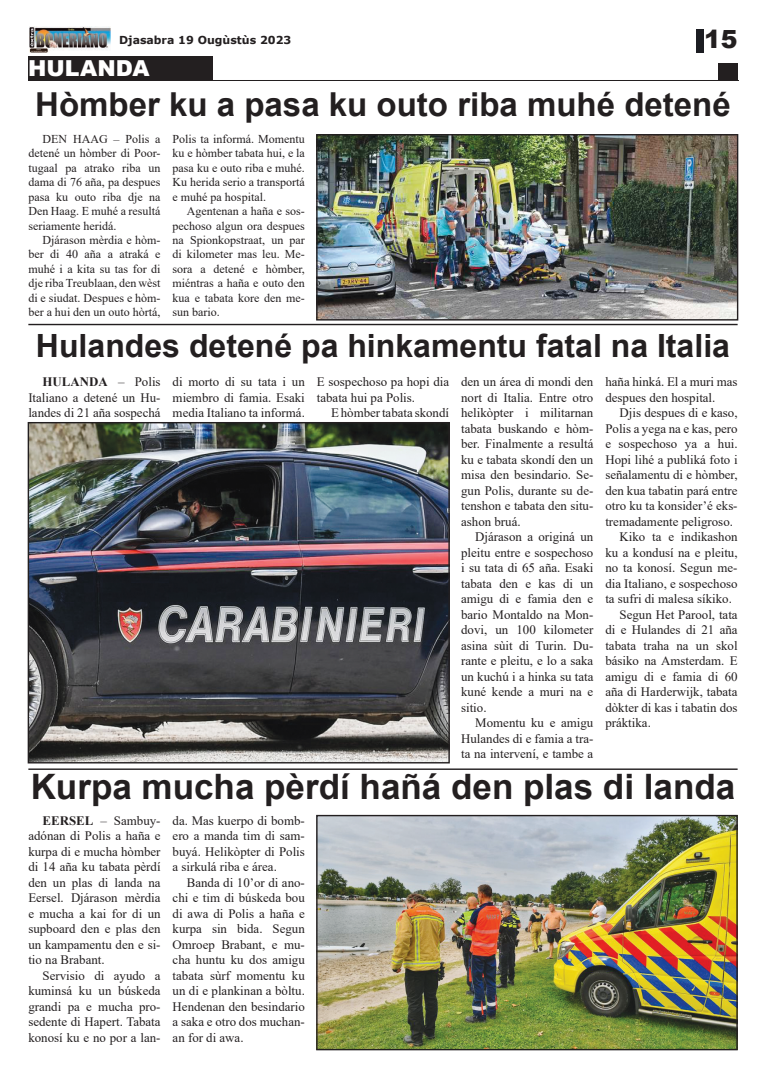
<style>
.page{position:relative;width:766px;height:1078px;background:#fff}
.page>*{position:absolute;margin:0;border:0;box-sizing:border-box;transform-origin:0 0}
.t1{font:700 35px "Arial";color:#231f20}
.t2{font:700 33px "Arial";color:#231f20}
.t3{font:700 32px "Arial";color:#231f20}
.t4{font:900 25px "Arial";color:#231f20}
.t5{font:900 22px "Arial";color:#fff}
.t6{font:12.9px/15.5px "Times New Roman";color:#231f20;text-align:justify}
.t7{font:12px/14.4px "Times New Roman";color:#231f20;text-align:justify}
.t8{font:700 11px "Verdana";color:#231f20}
.s1{font-weight:700}
</style>
<div class="page">
<img style="left:29px;top:27px;width:82px;height:25px">
<div style="left:698px;top:29px;width:6px;height:23px;background:#1c1d22"></div>
<div style="left:696px;top:29px;width:6px;height:23px;background:#1c1d22"></div>
<div style="left:28px;top:56px;width:184px;height:24px;background:#231f20"></div>
<div style="left:718px;top:63px;width:19px;height:17px;background:#231f20"></div>
<hr style="left:38px;top:80px;width:700px;height:1px;background:#231f20">
<img style="left:318px;top:136px;width:418px;height:182px">
<div style="left:316px;top:134px;width:422px;height:186px;border:1px solid #231f20"></div>
<hr style="left:28px;top:324px;width:709px;height:1px;background:#231f20">
<img style="left:318px;top:816px;width:417px;height:232px">
<div style="left:316px;top:814px;width:421px;height:236px;border:1px solid #231f20"></div>
<hr style="left:28px;top:768px;width:709px;height:1px;background:#231f20">
<img style="left:30px;top:424px;width:417px;height:337px">
<div style="left:28px;top:422px;width:421px;height:341px;border:1px solid #231f20"></div>
<p class="t8" style="left:119px;top:32px;width:174px">Djasabra 19 Ougùstùs 2023</p>
<h3 class="t4" style="left:704px;top:20px;width:35px">15</h3>
<h3 class="t5" style="left:28px;top:52px;width:123px">HULANDA</h3>
<h3 class="t5" style="left:42px;top:53px;width:88px">ARUBA</h3>
<h2 class="t2" style="left:35px;top:81px;width:697px">Hòmber ku a pasa ku outo riba muhé detené</h2>
<p class="t7" style="left:172px;top:131px;width:134px">Polis ta informá. Momentu ku e hòmber tabata hui, e la pasa ku e outo riba e muhé.<br>Ku herida serio a transportá e muhé pa hospital.</p>
<p class="t7" style="left:172px;top:203px;width:134px;text-indent:14px">Agentenan a haña e sos&shy;pechoso algun ora despues na Spionkopstraat, un par di kilometer mas leu. Me&shy;sora a detené e hòmber, miéntras a haña e outo den kua e tabata kore den me&shy;sun bario.</p>
<p class="t7" style="left:28px;top:131px;width:134px;text-indent:14px">DEN HAAG – Polis a detené un hòmber di Poor&shy;tugaal pa atrako riba un dama di 76 aña, pa despues pasa ku outo riba dje na Den Haag. E muhé a resultá seriamente heridá.</p>
<p class="t7" style="left:28px;top:232px;width:134px;text-indent:14px">Djárason mèrdia e hòm&shy;ber di 40 aña a atraká e muhé i a kita su tas for di dje riba Treublaan, den wèst di e siudat. Despues e hòm&shy;ber a hui den un outo hòrtá,</p>
<h3 class="t3" style="left:36px;top:323px;width:695px">Hulandes detené pa hinkamentu fatal na Italia</h3>
<p class="t6" style="left:172px;top:373px;width:134px">di morto di su tata i un miembro di famia. Esaki media Italiano ta informá.</p>
<p class="t6" style="left:317px;top:373px;width:134px">E sospechoso pa hopi dia tabata hui pa Polis.</p>
<p class="t6" style="left:28px;top:373px;width:134px;text-indent:14px"><span class="s1">HULANDA</span> – Polis Italiano a detené un Hu&shy;landes di 21 aña sospechá</p>
<p class="t6" style="left:461px;top:373px;width:134px">den un área di mondi den nort di Italia. Entre otro helikòpter i militarnan tabata buskando e hòm&shy;ber. Finalmente a resultá ku e tabata skondí den un misa den besindario. Se&shy;gun Polis, durante su de&shy;tenshon e tabata den situ&shy;ashon bruá.</p>
<p class="t6" style="left:461px;top:528px;width:134px;text-indent:14px">Djárason a originá un pleitu entre e sospechoso i su tata di 65 aña. Esaki tabata den e kas di un amigu di e famia den e bario Montaldo na Mon&shy;dovi, un 100 kilometer asina sùit di Turin. Du&shy;rante e pleitu, e lo a saka un kuchú i a hinka su tata kuné kende a muri na e sitio.</p>
<p class="t6" style="left:461px;top:714px;width:134px;text-indent:14px">Momentu ku e amigu Hulandes di e famia a tra&shy;ta na intervení, e tambe a</p>
<p class="t6" style="left:605px;top:373px;width:134px">haña hinká. El a muri mas despues den hospital.</p>
<p class="t6" style="left:619px;top:404px;width:119px">Djis despues di e kaso,</p>
<p class="t6" style="left:605px;top:420px;width:134px">Polis a yega na e kas, pero</p>
<p class="t6" style="left:605px;top:435px;width:134px">e sospechoso ya a hui.</p>
<p class="t6" style="left:605px;top:451px;width:134px">Hopi lihé a publiká foto i</p>
<p class="t6" style="left:605px;top:466px;width:134px">señalamentu di e hòmber,</p>
<p class="t6" style="left:605px;top:482px;width:134px">den kua tabatin pará entre</p>
<p class="t6" style="left:605px;top:497px;width:134px">otro ku ta konsider’é eks-</p>
<p class="t6" style="left:605px;top:513px;width:129px">tremadamente peligroso.</p>
<p class="t6" style="left:619px;top:528px;width:119px">Kiko ta e indikashon</p>
<p class="t6" style="left:605px;top:544px;width:134px">ku a kondusí na e pleitu,</p>
<p class="t6" style="left:605px;top:559px;width:134px">no ta konosí. Segun me-</p>
<p class="t6" style="left:605px;top:575px;width:134px">dia Italiano, e sospechoso</p>
<p class="t6" style="left:605px;top:590px;width:128px">ta sufri di malesa síkiko.</p>
<p class="t6" style="left:619px;top:606px;width:119px">Segun Het Parool, tata</p>
<p class="t6" style="left:605px;top:621px;width:134px">di e Hulandes di 21 aña</p>
<p class="t6" style="left:605px;top:637px;width:134px">tabata traha na un skol</p>
<p class="t6" style="left:605px;top:652px;width:134px">básiko na Amsterdam. E</p>
<p class="t6" style="left:605px;top:668px;width:134px">amigu di e famia di 60</p>
<p class="t6" style="left:605px;top:683px;width:134px">aña di Harderwijk, tabata</p>
<p class="t6" style="left:605px;top:699px;width:134px">dòkter di kas i tabatin dos</p>
<p class="t6" style="left:605px;top:714px;width:47px">práktika.</p>
<p class="t6" style="left:331px;top:404px;width:119px">E hòmber tabata skondí</p>
<h1 class="t1" style="left:31px;top:761px;width:706px">Kurpa mucha pèrdí hañá den plas di landa</h1>
<p class="t6" style="left:172px;top:812px;width:134px">da. Mas kuerpo di bomb&shy;ero a manda tim di sam&shy;buyá. Helikòpter di Polis a sirkulá riba e área.</p>
<p class="t6" style="left:172px;top:874px;width:134px;text-indent:14px">Banda di 10’or di ano&shy;chi e tim di búskeda bou di awa di Polis a haña e kurpa sin bida. Segun Omroep Brabant, e mu&shy;cha huntu ku dos amigu tabata sùrf momentu ku un di e plankinan a bòltu.<br>Hendenan den besindario a saka e otro dos muchan&shy;an for di awa.</p>
<p class="t6" style="left:28px;top:812px;width:134px;text-indent:14px"><span class="s1">EERSEL</span> – Sambuy&shy;adónan di Polis a haña e kurpa di e mucha hòmber di 14 aña ku tabata pèrdí den un plas di landa na Eersel. Djárason mèrdia e mucha a kai for di un supboard den e plas den un kampamentu den e si&shy;tio na Brabant.</p>
<p class="t6" style="left:28px;top:966px;width:134px;text-indent:14px">Servisio di ayudo a kuminsá ku un búskeda grandi pa e mucha pro&shy;sedente di Hapert. Tabata konosí ku e no por a lan-</p>
</div>
